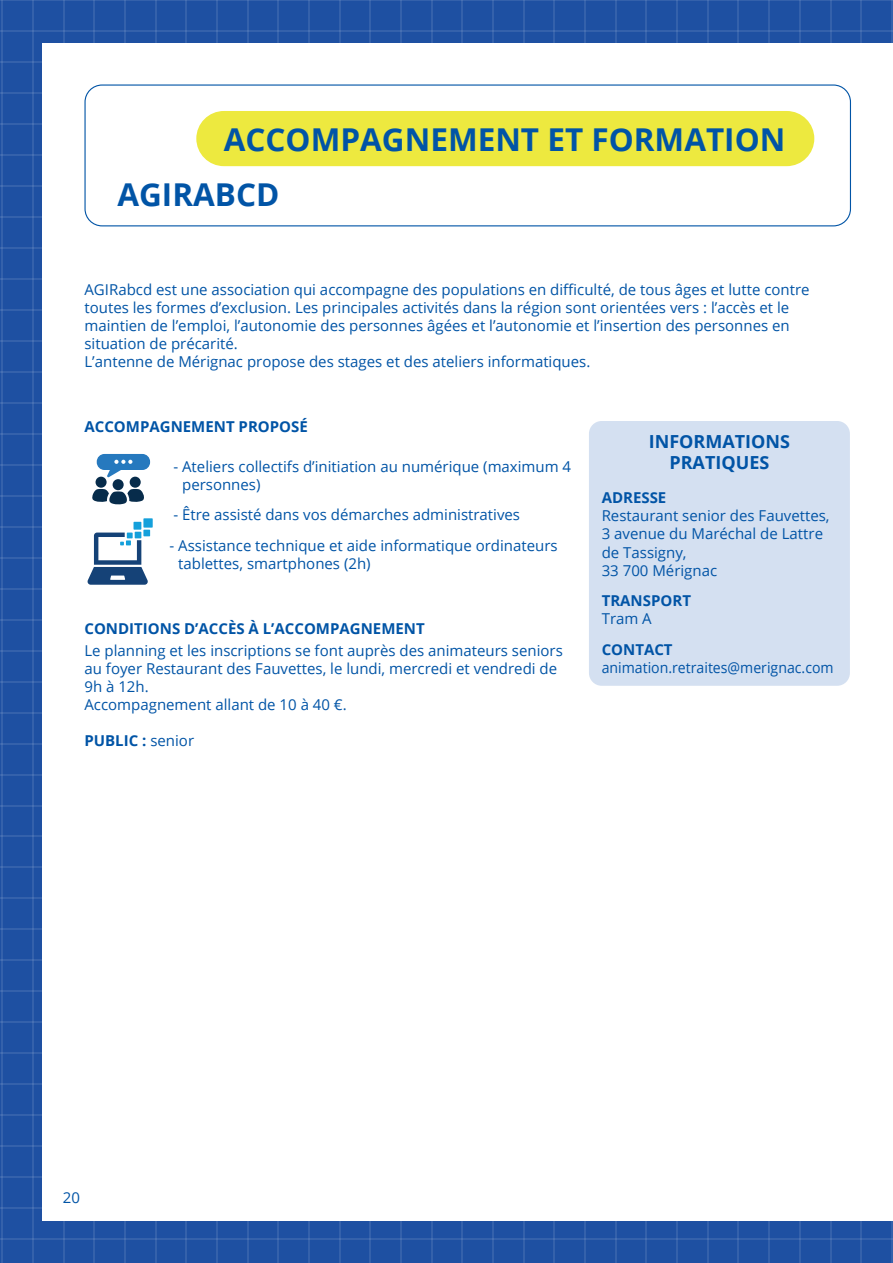
<style>
.page{position:relative;width:893px;height:1263px;background:#fff}
.page>*{position:absolute;margin:0;border:0;box-sizing:border-box;transform-origin:0 0}
.t1{font:700 31.5px "Open Sans";color:#0154a6}
.t2{font:700 18px/21.6px "Open Sans";color:#0154a6;text-align:center}
.t3{font:15px/18px "Open Sans";color:#0154a6}
.t4{font:700 15px "Open Sans";color:#0154a6}
.t5{font:15px "Open Sans";color:#0154a6;scale:.94 1}
.s1{font-weight:400}
</style>
<div class="page">
<div style="left:0;top:0;width:549px;height:1263px;background:#1e50a2"></div>
<hr style="left:2px;top:0;width:1px;height:1263px;background:#fff">
<hr style="left:32px;top:0;width:1px;height:1263px;background:#fff">
<hr style="left:63px;top:0;width:1px;height:1263px;background:#fff">
<hr style="left:94px;top:0;width:1px;height:1263px;background:#fff">
<hr style="left:124px;top:0;width:2px;height:1263px;background:#fff">
<hr style="left:155px;top:0;width:1px;height:1263px;background:#fff">
<hr style="left:186px;top:0;width:1px;height:1263px;background:#fff">
<hr style="left:216px;top:0;width:2px;height:1263px;background:#fff">
<hr style="left:247px;top:0;width:1px;height:1263px;background:#fff">
<hr style="left:278px;top:0;width:1px;height:1263px;background:#fff">
<hr style="left:308px;top:0;width:2px;height:1263px;background:#fff">
<hr style="left:339px;top:0;width:1px;height:1263px;background:#fff">
<hr style="left:370px;top:0;width:1px;height:1263px;background:#fff">
<hr style="left:400px;top:0;width:2px;height:1263px;background:#fff">
<hr style="left:431px;top:0;width:1px;height:1263px;background:#fff">
<hr style="left:462px;top:0;width:1px;height:1263px;background:#fff">
<hr style="left:492px;top:0;width:2px;height:1263px;background:#fff">
<hr style="left:523px;top:0;width:1px;height:1263px;background:#fff">
<hr style="left:0;top:0;width:549px;height:1px;background:#fff">
<hr style="left:0;top:30px;width:549px;height:1px;background:#fff">
<hr style="left:0;top:61px;width:549px;height:1px;background:#fff">
<hr style="left:0;top:92px;width:549px;height:1px;background:#fff">
<hr style="left:0;top:123px;width:549px;height:1px;background:#fff">
<hr style="left:0;top:154px;width:549px;height:1px;background:#fff">
<hr style="left:0;top:185px;width:549px;height:1px;background:#fff">
<hr style="left:0;top:216px;width:549px;height:1px;background:#fff">
<hr style="left:0;top:247px;width:549px;height:1px;background:#fff">
<hr style="left:0;top:278px;width:549px;height:1px;background:#fff">
<hr style="left:0;top:309px;width:549px;height:1px;background:#fff">
<hr style="left:0;top:340px;width:549px;height:1px;background:#fff">
<hr style="left:0;top:371px;width:549px;height:1px;background:#fff">
<hr style="left:0;top:402px;width:549px;height:1px;background:#fff">
<hr style="left:0;top:433px;width:549px;height:1px;background:#fff">
<hr style="left:0;top:464px;width:549px;height:1px;background:#fff">
<hr style="left:0;top:495px;width:549px;height:1px;background:#fff">
<hr style="left:0;top:526px;width:549px;height:1px;background:#fff">
<hr style="left:0;top:557px;width:549px;height:1px;background:#fff">
<hr style="left:0;top:588px;width:549px;height:1px;background:#fff">
<hr style="left:0;top:619px;width:549px;height:1px;background:#fff">
<hr style="left:0;top:650px;width:549px;height:1px;background:#fff">
<hr style="left:0;top:681px;width:549px;height:1px;background:#fff">
<hr style="left:0;top:712px;width:549px;height:1px;background:#fff">
<hr style="left:0;top:743px;width:549px;height:1px;background:#fff">
<hr style="left:0;top:774px;width:549px;height:1px;background:#fff">
<hr style="left:0;top:805px;width:549px;height:1px;background:#fff">
<hr style="left:0;top:836px;width:549px;height:1px;background:#fff">
<hr style="left:0;top:867px;width:549px;height:1px;background:#fff">
<hr style="left:0;top:898px;width:549px;height:1px;background:#fff">
<hr style="left:0;top:929px;width:549px;height:1px;background:#fff">
<hr style="left:0;top:960px;width:549px;height:1px;background:#fff">
<hr style="left:0;top:991px;width:549px;height:1px;background:#fff">
<hr style="left:0;top:1022px;width:549px;height:1px;background:#fff">
<hr style="left:0;top:1053px;width:549px;height:1px;background:#fff">
<hr style="left:0;top:1084px;width:549px;height:1px;background:#fff">
<hr style="left:0;top:1115px;width:549px;height:1px;background:#fff">
<hr style="left:0;top:1146px;width:549px;height:1px;background:#fff">
<hr style="left:0;top:1177px;width:549px;height:1px;background:#fff">
<hr style="left:0;top:1208px;width:549px;height:1px;background:#fff">
<hr style="left:0;top:1239px;width:549px;height:1px;background:#fff">
<div style="left:529px;top:0;width:364px;height:1263px;background:#1e50a2"></div>
<hr style="left:554px;top:0;width:1px;height:1263px;background:#fff">
<hr style="left:584px;top:0;width:2px;height:1263px;background:#fff">
<hr style="left:615px;top:0;width:1px;height:1263px;background:#fff">
<hr style="left:646px;top:0;width:1px;height:1263px;background:#fff">
<hr style="left:676px;top:0;width:2px;height:1263px;background:#fff">
<hr style="left:707px;top:0;width:1px;height:1263px;background:#fff">
<hr style="left:738px;top:0;width:1px;height:1263px;background:#fff">
<hr style="left:768px;top:0;width:2px;height:1263px;background:#fff">
<hr style="left:799px;top:0;width:1px;height:1263px;background:#fff">
<hr style="left:830px;top:0;width:1px;height:1263px;background:#fff">
<hr style="left:861px;top:0;width:1px;height:1263px;background:#fff">
<hr style="left:891px;top:0;width:1px;height:1263px;background:#fff">
<hr style="left:529px;top:0;width:364px;height:1px;background:#fff">
<hr style="left:529px;top:30px;width:364px;height:1px;background:#fff">
<hr style="left:529px;top:1239px;width:364px;height:1px;background:#fff">
<div style="left:43px;top:43px;width:850px;height:1177px;background:#fff"></div>
<div style="left:84px;top:84px;width:767px;height:142px;border:1px solid #0154a6;border-radius:17px"></div>
<div style="left:589px;top:421px;width:261px;height:265px;background:#d4e0f1;border-radius:13px"></div>
<div style="left:196px;top:111px;width:618px;height:55px;background:#ede93f;border-radius:28px"></div>
<div style="left:113px;top:479px;width:11px;height:11px;background:#072c4b;border-radius:50%"></div>
<div style="left:96px;top:477px;width:11px;height:11px;background:#072c4b;border-radius:50%"></div>
<svg style="left:92px;top:489px;width:52px;height:15px"></svg>
<div style="left:130px;top:477px;width:11px;height:11px;background:#072c4b;border-radius:50%"></div>
<div style="left:97px;top:454px;width:53px;height:16px;background:#2679be;border-radius:8px"></div>
<svg style="left:107px;top:460px;width:25px;height:18px"></svg>
<div style="left:143px;top:518px;width:10px;height:10px;background:#14a0db"></div>
<div style="left:134px;top:522px;width:7px;height:8px;background:#14a0db"></div>
<div style="left:143px;top:530px;width:7px;height:6px;background:#14a0db"></div>
<svg style="left:87px;top:532px;width:61px;height:53px"></svg>
<h1 class="t1" style="left:224px;top:117px;width:563px">ACCOMPAGNEMENT ET FORMATION</h1>
<h1 class="t1" style="left:117px;top:172px;width:164px">AGIRABCD</h1>
<p class="t3" style="left:84px;top:280px;width:727px">AGIRabcd est une association qui accompagne des populations en difficulté, de tous âges et lutte contre toutes les formes d’exclusion. Les principales activités dans la région sont orientées vers : l’accès et le maintien de l’emploi, l’autonomie des personnes âgées et l’autonomie et l’insertion des personnes en situation de précarité.<br>L’antenne de Mérignac propose des stages et des ateliers informatiques.</p>
<p class="t4" style="left:84px;top:416px;width:225px">ACCOMPAGNEMENT PROPOSÉ</p>
<p class="t3" style="left:182px;top:457px;width:391px;text-indent:-9px">- Ateliers collectifs d’initiation au numérique (maximum 4 personnes)</p>
<p class="t3" style="left:173px;top:506px;width:348px">- Être assisté dans vos démarches administratives</p>
<p class="t3" style="left:178px;top:536px;width:381px;text-indent:-9px">- Assistance technique et aide informatique ordinateurs tablettes, smartphones (2h)</p>
<p class="t4" style="left:84px;top:618px;width:342px">CONDITIONS D’ACCÈS À L’ACCOMPAGNEMENT</p>
<p class="t3" style="left:84px;top:641px;width:480px">Le planning et les inscriptions se font auprès des animateurs seniors au foyer Restaurant des Fauvettes, le lundi, mercredi et vendredi de 9h à 12h.<br>Accompagnement allant de 10 à 40 €.</p>
<p class="t4" style="left:84px;top:730px;width:111px">PUBLIC : <span class="s1">senior</span></p>
<p class="t2" style="left:649px;top:430px;width:143px">INFORMATIONS<br>PRATIQUES</p>
<p class="t4" style="left:602px;top:487px;width:66px">ADRESSE</p>
<p class="t3" style="left:602px;top:507px;width:229px">Restaurant senior des Fauvettes,<br>3 avenue du Maréchal de Lattre de Tassigny,<br>33 700 Mérignac</p>
<p class="t4" style="left:602px;top:590px;width:91px">TRANSPORT</p>
<p class="t3" style="left:602px;top:609px;width:52px">Tram A</p>
<p class="t4" style="left:602px;top:639px;width:72px">CONTACT</p>
<p class="t5" style="left:602px;top:657px;width:248px">animation.retraites@merignac.com</p>
<p class="t3" style="left:63px;top:1188px;width:19px">20</p>
</div>
